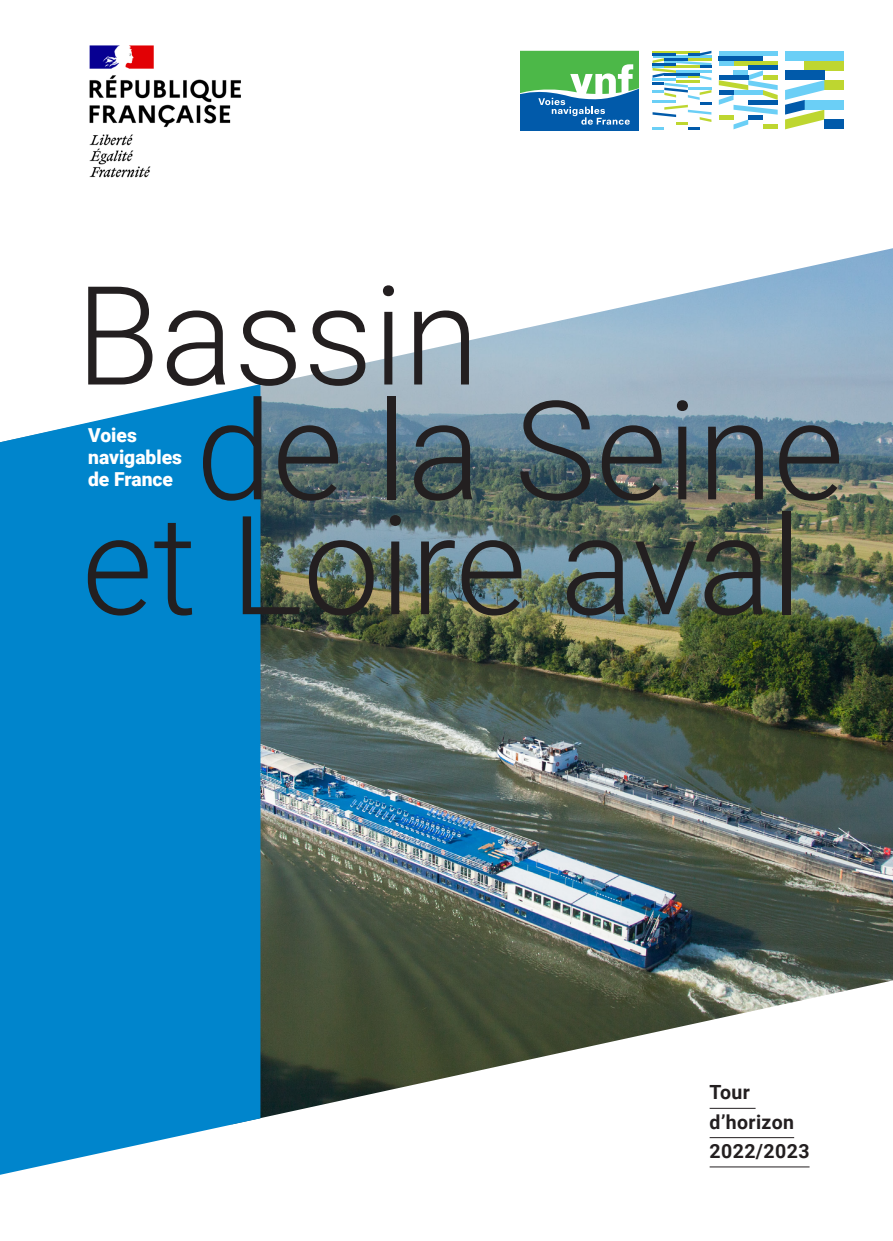
<style>
.page{position:relative;width:893px;height:1241px;background:#fff}
.page>*{position:absolute;margin:0;border:0;box-sizing:border-box;transform-origin:0 0}
.t1{font:300 137.38px "Roboto";color:#231f20}
.t2{font:700 19.43px "Roboto";letter-spacing:.02em;color:#231f20}
.t3{font:900 19.25px/21.7px "Roboto";color:#fff}
</style>
<div class="page">
<img style="left:89px;top:46px;width:152px;height:132px">
<hr style="left:710px;top:1136px;width:84px;height:1px;background:#231f20">
<hr style="left:710px;top:1166px;width:99px;height:1px;background:#231f20">
<svg style="left:521px;top:51px;width:118px;height:79px;background:#4b9e8e"></svg>
<svg style="left:652px;top:51px;width:59px;height:78px"></svg>
<div style="left:805px;top:61px;width:39px;height:9px;background:#bed630"></div>
<div style="left:824px;top:80px;width:20px;height:10px;background:#bed630"></div>
<div style="left:785px;top:51px;width:59px;height:10px;background:#6bcff6"></div>
<div style="left:805px;top:100px;width:39px;height:10px;background:#6bcff6"></div>
<div style="left:785px;top:70px;width:39px;height:10px;background:#015aaa"></div>
<div style="left:824px;top:119px;width:20px;height:10px;background:#015aaa"></div>
<svg style="left:785px;top:80px;width:39px;height:49px"></svg>
<hr style="left:733px;top:61px;width:45px;height:4px;background:#bed630">
<div style="left:719px;top:51px;width:59px;height:5px;background:#6bcff6"></div>
<hr style="left:719px;top:61px;width:14px;height:4px;background:#6bcff6">
<svg style="left:719px;top:70px;width:59px;height:59px"></svg>
<div style="left:719px;top:56px;width:44px;height:5px;background:#015aaa"></div>
<div style="left:719px;top:90px;width:14px;height:5px;background:#015aaa"></div>
<hr style="left:748px;top:115px;width:15px;height:4px;background:#015aaa">
<div style="left:719px;top:75px;width:29px;height:5px;background:#015aaa"></div>
<div style="left:748px;top:65px;width:30px;height:5px;background:#015aaa"></div>
<div style="left:748px;top:100px;width:30px;height:5px;background:#015aaa"></div>
<img style="left:260px;top:248px;width:633px;height:871px">
<svg style="left:0;top:384px;width:260px;height:790px;background:#118dcf"></svg>
<p class="t1" style="left:76px;top:239px;width:405px">Bassin</p>
<p class="t1" style="left:196px;top:354px;width:650px">de la Seine</p>
<p class="t1" style="left:82px;top:469px;width:722px">et Loire aval</p>
<p class="t3" style="left:88px;top:424px;width:95px">Voies navigables</p>
<p class="t3" style="left:88px;top:467px;width:86px">de France</p>
<p class="t2" style="left:710px;top:1078px;width:42px">Tour</p>
<p class="t2" style="left:710px;top:1107px;width:86px">d’horizon</p>
<p class="t2" style="left:710px;top:1137px;width:101px">2022/2023</p>
</div>
